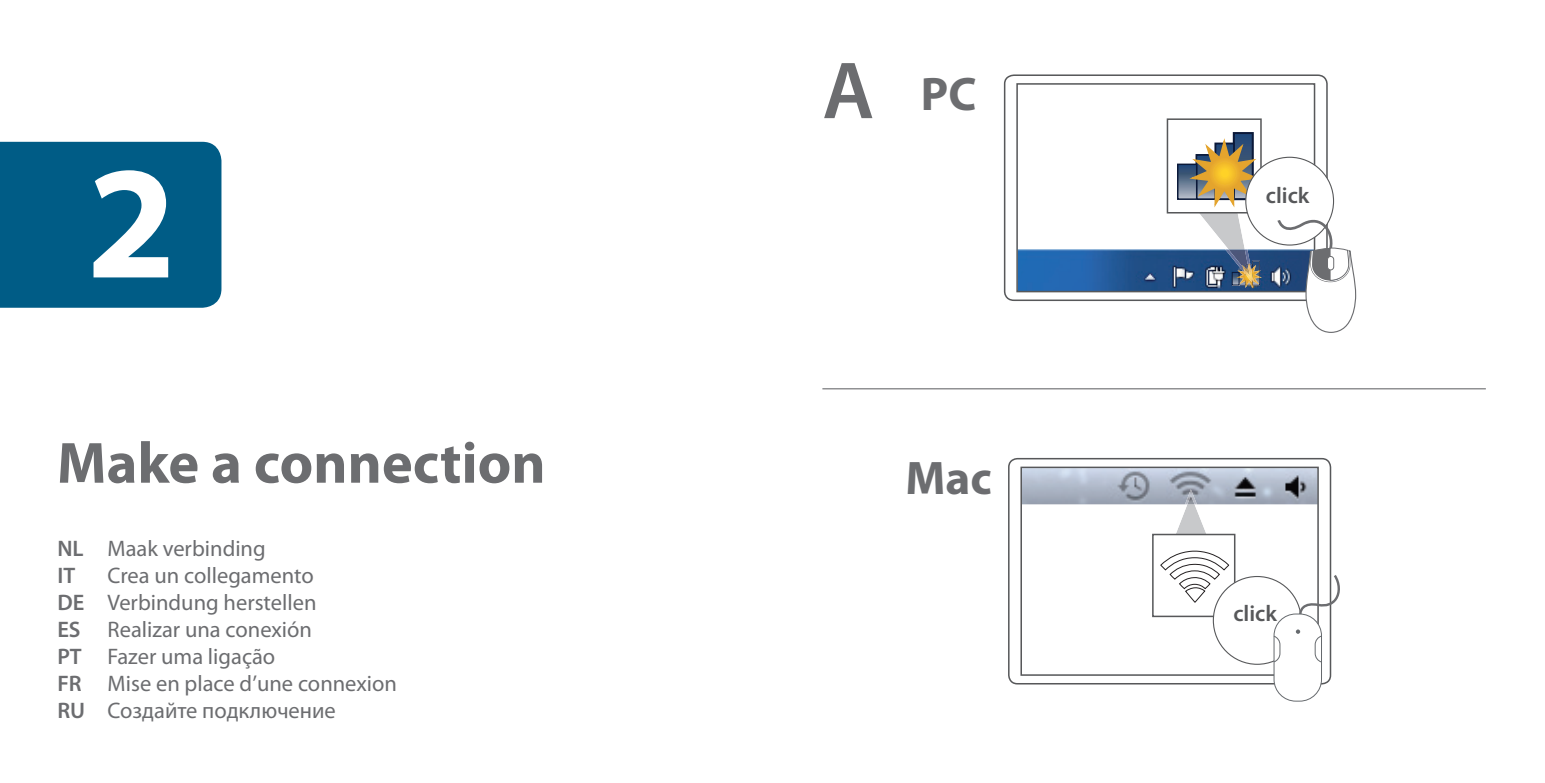
<style>
.page{position:relative;width:1545px;height:783px;background:#fff}
.page>*{position:absolute;margin:0;border:0;box-sizing:border-box;transform-origin:0 0}
.t1{font:700 162px "Myriad Pro";color:#fff}
.t2{font:600 81.45px "Myriad Pro";color:#6c6d70}
.t3{font:700 58.5px "Myriad Pro";color:#6c6d70}
.t4{font:700 47.25px "Myriad Pro";color:#6c6d70}
.t5{font:600 22.72px "Myriad Pro";color:#57585a}
.t6{font:22.5px/27px "Myriad Pro";color:#6c6d70}
.s1{font-weight:600}
</style>
<div class="page">
<div style="left:0;top:142px;width:221px;height:166px;background:#005c86"></div>
<hr style="left:822px;top:388px;width:664px;height:1px;background:#6c6d70">
<svg style="left:1003px;top:74px;width:325px;height:227px"></svg>
<img style="left:1225px;top:249px;width:25px;height:19px">
<svg style="left:1232px;top:261px;width:29px;height:27px"></svg>
<div style="left:1166px;top:118px;width:95px;height:95px;background:#fff;border:2px solid #57585a"></div>
<div style="left:1233px;top:132px;width:21px;height:68px;border:2px solid #0b1939"></div>
<svg style="left:1176px;top:135px;width:86px;height:114px"></svg>
<div style="left:1246px;top:157px;width:87px;height:88px;background:#fff;border-radius:50%"></div>
<svg style="left:1277px;top:218px;width:79px;height:115px"></svg>
<div style="left:1327px;top:256px;width:6px;height:14px;background:#fff;border-radius:3px"></div>
<div style="left:1327px;top:256px;width:7px;height:14px;border:1px solid #6c6d70;border-radius:3px"></div>
<svg style="left:1008px;top:457px;width:324px;height:228px"></svg>
<img style="left:1185px;top:489px;width:12px;height:6px">
<div style="left:1152px;top:533px;width:83px;height:84px;background:#fff;border:2px solid #57585a"></div>
<svg style="left:1155px;top:495px;width:74px;height:108px"></svg>
<div style="left:1213px;top:576px;width:88px;height:88px;background:#fff;border-radius:50%"></div>
<svg style="left:1298px;top:574px;width:42px;height:41px"></svg>
<div style="left:1274px;top:614px;width:47px;height:87px;background:#fff;border-radius:22px"></div>
<div style="left:1273px;top:613px;width:49px;height:88px;border:1px solid #666a6e;border-radius:22px"></div>
<svg style="left:1273px;top:629px;width:49px;height:33px"></svg>
<h1 class="t1" style="left:87px;top:117px;width:91px">2</h1>
<h3 class="t3" style="left:57px;top:424px;width:490px">Make a connection</h3>
<p class="t6" style="left:57px;top:535px;width:210px"><span class="s1">NL</span> Maak verbinding<br><span class="s1">IT</span></p>
<p class="t6" style="left:57px;top:562px;width:341px;text-indent:50px">Crea un collegamento<br><span class="s1">DE</span> Verbindung herstellen<br><span class="s1">ES</span> Realizar una conexión<br><span class="s1">PT</span> Fazer uma ligação<br><span class="s1">FR</span> Mise en place d’une connexion<br><span class="s1">RU</span> Создайте подключение</p>
<h2 class="t2" style="left:822px;top:39px;width:53px">A</h2>
<h3 class="t4" style="left:921px;top:63px;width:57px">PC</h3>
<h3 class="t4" style="left:905px;top:446px;width:88px">Mac</h3>
<p class="t5" style="left:1266px;top:181px;width:45px">click</p>
<p class="t5" style="left:1233px;top:599px;width:45px">click</p>
</div>
